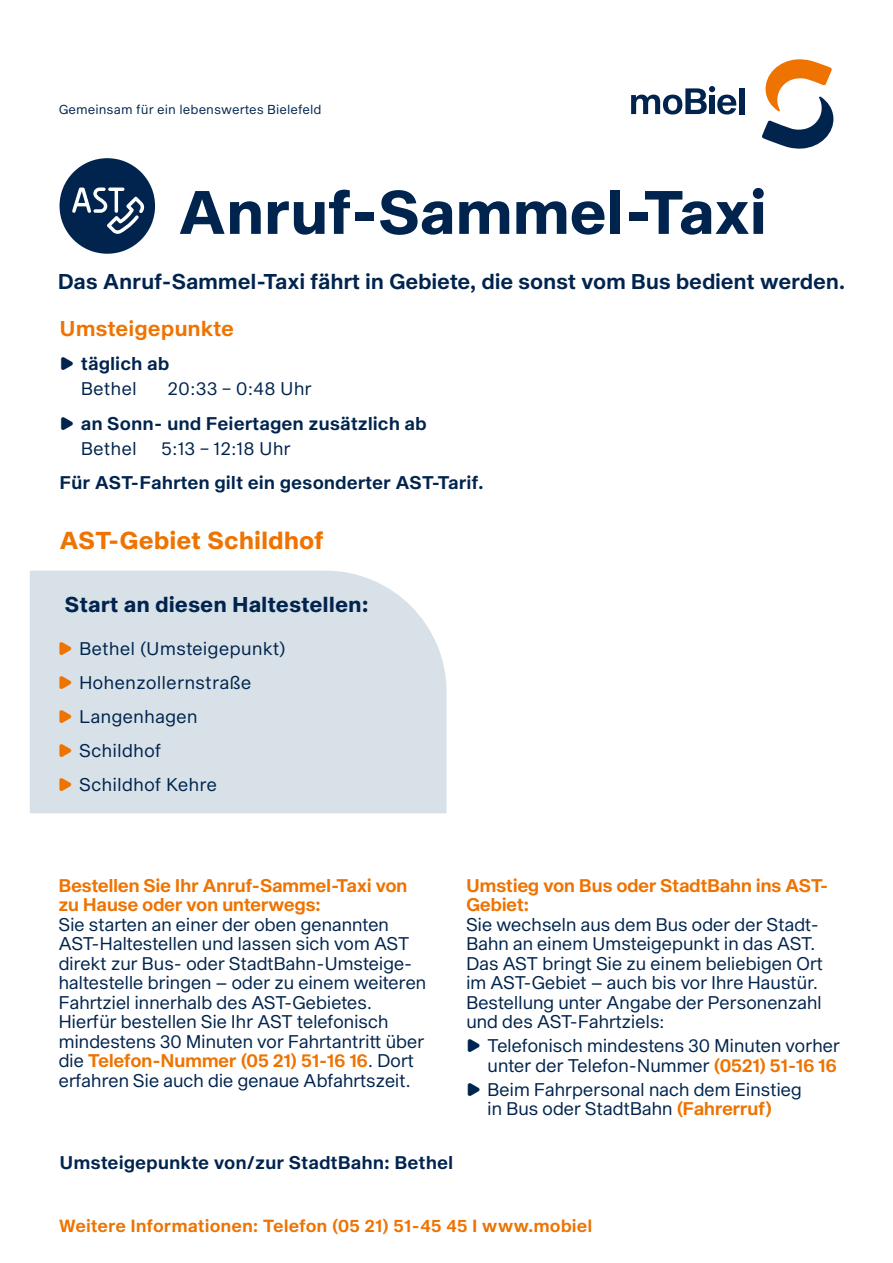
<style>
.page{position:relative;width:893px;height:1263px;background:#fff}
.page>*{position:absolute;margin:0;border:0;box-sizing:border-box;transform-origin:0 0}
.t1{font:700 60px "S Sequel";letter-spacing:-.01em;color:#00244e}
.t2{font:700 24px "S Sequel";color:#ee7300}
.t3{font:21px "S Sequel Semi";letter-spacing:-.01em;color:#00244e}
.t4{font:700 21px "S Sequel";color:#00244e}
.t5{font:21px "S Sequel Semi";color:#ee7300}
.t6{font:18px/19.5px "S Sequel";letter-spacing:-.025em;color:#00244e}
.t7{font:18px/19.5px "S Sequel Semi";letter-spacing:-.025em;color:#ee7300}
.t8{font:18px "S Sequel Semi";color:#00244e}
.t9{font:18px/34px "S Sequel";color:#00244e}
.t10{font:17.25px "S Sequel Semi";color:#ee7300}
.t11{font:12.75px "S Sequel";letter-spacing:.005em;color:#00244e}
.s1{font-family:"S Sequel";color:#00244e}
.s2{font-family:"S Sequel Semi";color:#ee7300}
</style>
<div class="page">
<div style="left:30px;top:571px;width:417px;height:242px;background:#d7e1e7"></div>
<svg style="left:60px;top:158px;width:95px;height:96px"></svg>
<svg style="left:631px;top:86px;width:105px;height:29px"></svg>
<div style="left:739px;top:88px;width:5px;height:26px;background:#00244e"></div>
<svg style="left:762px;top:59px;width:72px;height:90px"></svg>
<svg style="left:60px;top:642px;width:11px;height:13px"></svg>
<svg style="left:60px;top:676px;width:11px;height:13px"></svg>
<svg style="left:60px;top:710px;width:11px;height:13px"></svg>
<svg style="left:60px;top:744px;width:11px;height:13px"></svg>
<svg style="left:60px;top:778px;width:11px;height:13px"></svg>
<p class="t11" style="left:59px;top:100px;width:264px">Gemeinsam für ein lebenswertes Bielefeld</p>
<h1 class="t1" style="left:178px;top:170px;width:590px">Anruf-Sammel-Taxi</h1>
<p class="t3" style="left:58px;top:267px;width:789px">Das Anruf-Sammel-Taxi fährt in Gebiete, die sonst vom Bus bedient werden.</p>
<p class="t5" style="left:60px;top:313px;width:176px">Umsteigepunkte</p>
<p class="t8" style="left:81px;top:351px;width:90px">täglich ab</p>
<p class="t6" style="left:81px;top:380px;width:58px">Bethel</p>
<p class="t6" style="left:168px;top:380px;width:146px">20:33 − 0:48 Uhr</p>
<p class="t8" style="left:81px;top:410px;width:348px">an Sonn- und Feiertagen zusätzlich ab</p>
<p class="t6" style="left:81px;top:440px;width:58px">Bethel</p>
<p class="t6" style="left:162px;top:440px;width:131px">5:13 − 12:18 Uhr</p>
<p class="t8" style="left:60px;top:470px;width:426px">Für AST-Fahrten gilt ein gesonderter AST-Tarif.</p>
<h2 class="t2" style="left:60px;top:523px;width:266px">AST-Gebiet Schildhof</h2>
<p class="t4" style="left:65px;top:590px;width:305px">Start an diesen Haltestellen:</p>
<p class="t9" style="left:79px;top:632px;width:208px">Bethel (Umsteigepunkt)<br>Hohenzollernstraße<br>Langenhagen<br>Schildhof<br>Schildhof Kehre</p>
<p class="t7" style="left:58px;top:876px;width:351px">Bestellen Sie Ihr Anruf-Sammel-Taxi von zu Hause oder von unterwegs:</p>
<p class="t6" style="left:58px;top:915px;width:370px">Sie starten an einer der oben genannten AST-Haltestellen und lassen sich vom AST direkt zur Bus- oder StadtBahn-Umsteige&shy;haltestelle bringen – oder zu einem weiteren Fahrtziel innerhalb des AST-Gebietes.<br>Hierfür bestellen Sie Ihr AST telefonisch mindestens 30 Minuten vor Fahrtantritt über</p>
<p class="t7" style="left:58px;top:1052px;width:357px"><span class="s1">die</span> Telefon-Nummer (05 21) 51-16 16<span class="s1">. Dort</span></p>
<p class="t6" style="left:58px;top:1071px;width:354px">erfahren Sie auch die genaue Abfahrtszeit.</p>
<p class="t7" style="left:466px;top:876px;width:364px">Umstieg von Bus oder StadtBahn ins AST-<br>Gebiet:</p>
<p class="t6" style="left:466px;top:915px;width:359px">Sie wechseln aus dem Bus oder der Stadt-Bahn an einem Umsteigepunkt in das AST.<br>Das AST bringt Sie zu einem beliebigen Ort im AST-Gebiet – auch bis vor Ihre Haustür.<br>Bestellung unter Angabe der Personenzahl und des AST-Fahrtziels:</p>
<p class="t6" style="left:487px;top:1037px;width:354px">Telefonisch mindestens 30 Minuten vorher unter der Telefon-Nummer <span class="s2">(0521) 51-16 16</span></p>
<p class="t6" style="left:487px;top:1080px;width:316px">Beim Fahrpersonal nach dem Einstieg in Bus oder StadtBahn <span class="s2">(Fahrerruf)</span></p>
<p class="t8" style="left:60px;top:1150px;width:395px">Umsteigepunkte von/zur StadtBahn: Bethel</p>
<p class="t10" style="left:59px;top:1214px;width:535px">Weitere Informationen: Telefon (05 21) 51-45 45 I www.mobiel</p>
</div>
